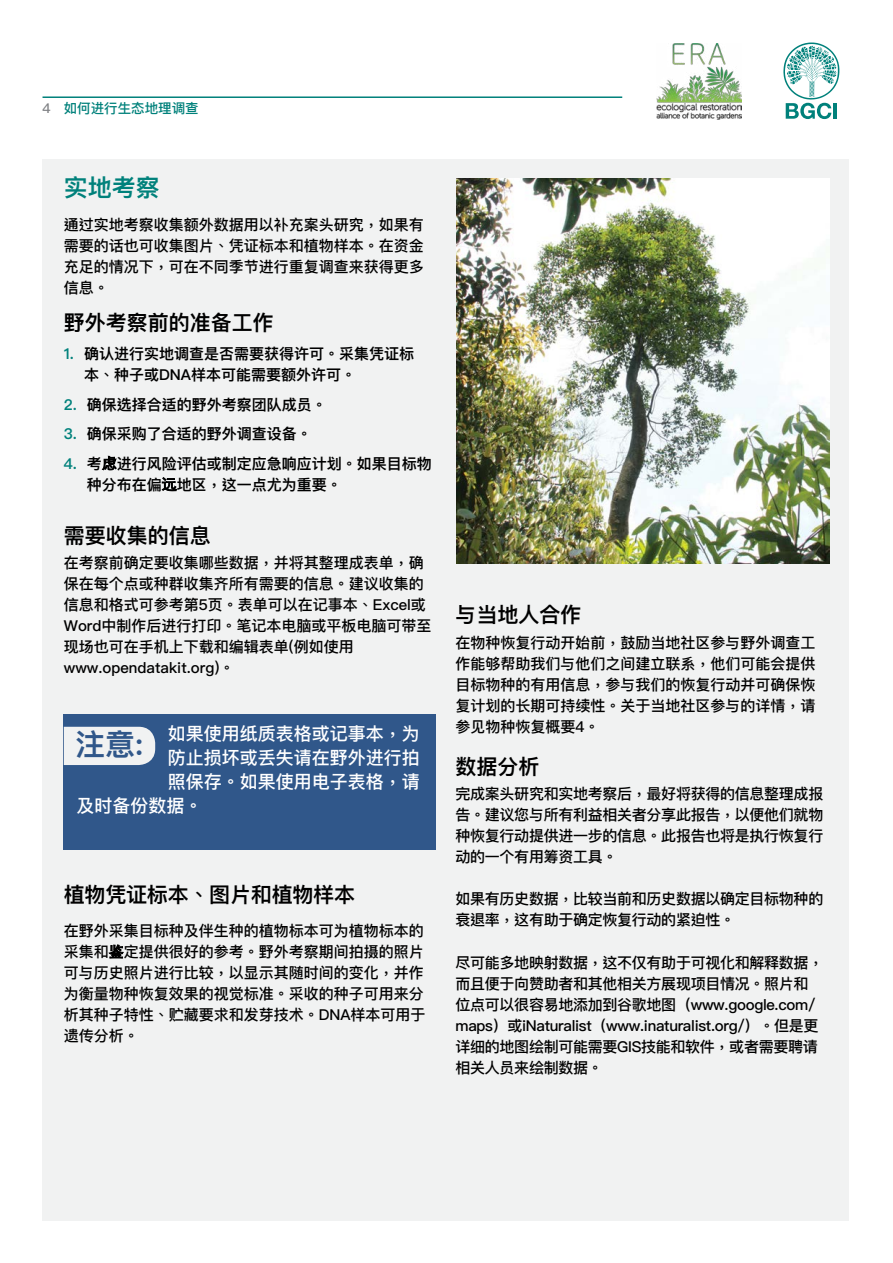
<style>
.page{position:relative;width:893px;height:1263px;background:#fff}
.page>*{position:absolute;margin:0;border:0;box-sizing:border-box;transform-origin:0 0}
.t1{font:600 30px "Ping Fang HK";color:#30578a}
.t2{font:600 24px "Ping Fang HK";color:#00817b}
.t3{font:600 21px "Ping Fang HK";color:#000}
.t4{font:500 18px "Ping Fang HK";color:#fff}
.t5{font:500 15px/21px "Ping Fang HK";color:#000;text-align:justify}
.t6{font:500 15px/21px "Ping Fang HK";letter-spacing:-.02em;color:#000}
.t7{font:600 15px/21px "Ping Fang HK";color:#000}
.t8{font:500 13.5px "Ping Fang HK";color:#00817b}
.s1{color:#808285}
.s2{color:#00817b}
.s3{font-family:"ST Heiti SC";font-weight:300}
.s4{font-family:"ST Heiti TC";font-weight:300}
.s5{font-family:"ST Heiti TC"}
</style>
<div class="page">
<div style="left:43px;top:159px;width:806px;height:1061px;background:#f1f2f2"></div>
<img style="left:656px;top:44px;width:86px;height:76px">
<svg style="left:783px;top:43px;width:56px;height:76px"></svg>
<hr style="left:43px;top:96px;width:579px;height:2px;background:#00817b">
<svg style="left:101px;top:456px;width:16px;height:15px"></svg>
<svg style="left:161px;top:477px;width:17px;height:15px"></svg>
<svg style="left:109px;top:944px;width:15px;height:14px"></svg>
<img style="left:456px;top:179px;width:373px;height:384px">
<div style="left:64px;top:714px;width:372px;height:135px;background:#30578a"></div>
<div style="left:64px;top:727px;width:91px;height:38px;background:#f1f2f2"></div>
<p class="t8" style="left:43px;top:100px;width:158px"><span class="s1">4</span> 如何进行生态地理调查</p>
<h2 class="t2" style="left:64px;top:173px;width:97px">实地考察</h2>
<p class="t5" style="left:64px;top:214px;width:362px">通过实地考察收集额外数据用以补充案头研究，如果有需要的话也可收集图片、凭证标本和植物样本。在资金充足的情况下，可在不同季节进行重复调查来获得更多信息。</p>
<h3 class="t3" style="left:64px;top:309px;width:211px">野外考察前的准备工作</h3>
<p class="t7" style="left:84px;top:343px;width:331px;text-indent:-20px"><span class="s2">1.</span> 确认进行实地调查是否需要获得许可。采集凭证标本、种子或DNA样本可能需要额外许可。</p>
<p class="t7" style="left:64px;top:394px;width:265px"><span class="s2">2.</span> 确保选择合适的野外考察团队成员。</p>
<p class="t7" style="left:64px;top:423px;width:250px"><span class="s2">3.</span> 确保采购了合适的野外调查设备。</p>
<p class="t7" style="left:87px;top:453px;width:346px;text-indent:-23px"><span class="s2">4.</span> 考<span class="s3">虑</span>进行风险评估或制定应急响应计划。如果目标物种分布在偏<span class="s4">远</span>地区，这一点尤为重要。</p>
<h3 class="t3" style="left:64px;top:523px;width:149px">需要收集的信息</h3>
<p class="t5" style="left:64px;top:552px;width:369px;text-align:left">在考察前确定要收集哪些数据，并将其整理成表单，确保在每个点或种群收集齐所有需要的信息。建议收集的信息和格式可参考第5页。表单可以在记事本、Excel或<br>Word中制作后进行打印。笔记本电脑或平板电脑可带至现场也可在手机上下载和编辑表单(例如使用www.opendatakit.org)。</p>
<p class="t4" style="left:168px;top:722px;width:254px">如果使用纸质表格或记事本，为</p>
<p class="t4" style="left:168px;top:746px;width:254px">防止损坏或丢失请在野外进行拍</p>
<p class="t4" style="left:168px;top:770px;width:254px">照保存。如果使用电子表格，请</p>
<p class="t4" style="left:77px;top:794px;width:127px">及时备份数据。</p>
<h1 class="t1" style="left:75px;top:726px;width:70px">注意:</h1>
<h3 class="t3" style="left:64px;top:882px;width:293px">植物凭证标本、图片和植物样本</h3>
<p class="t5" style="left:64px;top:920px;width:363px">在野外采集目标种及伴生种的植物标本可为植物标本的采集和<span class="s5">鉴</span>定提供很好的参考。野外考察期间拍摄的照片可与历史照片进行比较，以显示其随时间的变化，并作为衡量物种恢复效果的视觉标准。采收的种子可用来分析其种子特性、贮藏要求和发芽技术。DNA样本可用于遗传分析。</p>
<h3 class="t3" style="left:455px;top:602px;width:127px">与当地人合作</h3>
<p class="t5" style="left:455px;top:631px;width:362px">在物种恢复行动开始前，鼓励当地社区参与野外调查工作能够帮助我们与他们之间建立联系，他们可能会提供目标物种的有用信息，参与我们的恢复行动并可确保恢复计划的长期可持续性。关于当地社区参与的详情，请参见物种恢复概要4。</p>
<h3 class="t3" style="left:455px;top:753px;width:85px">数据分析</h3>
<p class="t5" style="left:455px;top:783px;width:369px">完成案头研究和实地考察后，最好将获得的信息整理成报告。建议您与所有利益相关者分享此报告，以便他们就物种恢复行动提供进一步的信息。此报告也将是执行恢复行动的一个有用筹资工具。</p>
<p class="t6" style="left:455px;top:888px;width:369px">如果有历史数据，比较当前和历史数据以确定目标物种的衰退率，这有助于确定恢复行动的紧迫性。</p>
<p class="t6" style="left:455px;top:951px;width:369px">尽可能多地映射数据，这不仅有助于可视化和解释数据，而且便于向赞助者和其他相关方展现项目情况。照片和位点可以很容易地添加到谷歌地图（www.google.com/ maps）或iNaturalist（www.inaturalist.org/）。但是更详细的地图绘制可能需要GIS技能和软件，或者需要聘请相关人员来绘制数据。</p>
</div>
